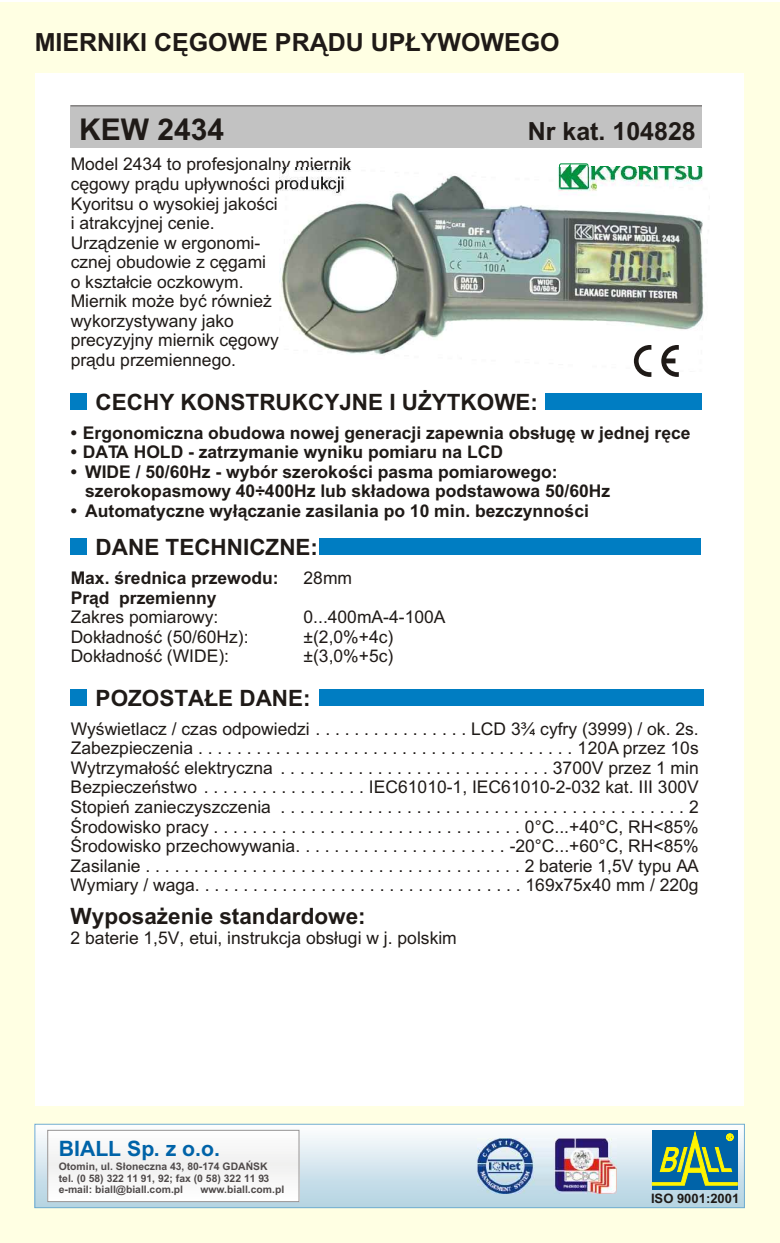
<style>
.page{position:relative;width:780px;height:1243px;background:#fff}
.page>*{position:absolute;margin:0;border:0;box-sizing:border-box;transform-origin:0 0}
.t1{font:700 30px "Arial CE";color:#1f1a17}
.t2{font:700 25px "Arial CE";color:#1f1a17}
.t3{font:700 22.5px "Arial CE";color:#1f1a17}
.t4{font:700 21.25px "Arial CE";color:#0063a8}
.t5{font:17.5px/19.5px "Arial CE";color:#1f1a17}
.t6{font:700 17.5px/19.5px "Arial CE";color:#1f1a17}
.t7{font:700 13px "Arial CE";color:#1f1a17}
.t8{font:700 10.5px/11.5px "Arial CE";color:#4f4a4a}
.s1{font-family:"Arial"}
</style>
<div class="page">
<div style="left:0;top:2px;width:780px;height:1240px;background:#ffffe3"></div>
<div style="left:35px;top:73px;width:709px;height:1032px;background:#fff"></div>
<img style="left:37px;top:1126px;width:706px;height:79px">
<div style="left:35px;top:1124px;width:710px;height:83px;border:1px solid #70adcf"></div>
<div style="left:49px;top:1132px;width:248px;height:67px;background:#f7f7f7"></div>
<div style="left:47px;top:1130px;width:252px;height:71px;border:1px solid #969494"></div>
<img style="left:478px;top:1138px;width:139px;height:55px">
<div style="left:652px;top:1130px;width:85px;height:59px;background:linear-gradient(to right,#0063a8,#0063a8)"></div>
<svg style="left:652px;top:1130px;width:86px;height:55px;background:#468b79"></svg>
<div style="left:71px;top:106px;width:631px;height:42px;background:#c2c2c2"></div>
<hr style="left:71px;top:105px;width:631px;height:1px;background:#615e5c">
<svg style="left:559px;top:163px;width:142px;height:5px"></svg>
<div style="left:71px;top:393px;width:16px;height:16px;background:#007dc2"></div>
<div style="left:545px;top:393px;width:157px;height:16px;background:#007dc2"></div>
<div style="left:71px;top:539px;width:16px;height:16px;background:#007dc2"></div>
<div style="left:319px;top:539px;width:382px;height:16px;background:#007dc2"></div>
<div style="left:71px;top:689px;width:16px;height:16px;background:#007dc2"></div>
<div style="left:319px;top:689px;width:384px;height:16px;background:#007dc2"></div>
<img style="left:280px;top:168px;width:424px;height:194px">
<svg style="left:634px;top:345px;width:17px;height:32px"></svg>
<svg style="left:661px;top:345px;width:18px;height:32px"></svg>
<h2 class="t2" style="left:35px;top:33px;width:527px">MIERNIKI CÊGOWE PR¥DU UP£YWOWEGO</h2>
<h1 class="t1" style="left:79px;top:118px;width:147px">KEW 2434</h1>
<h2 class="t2" style="left:528px;top:122px;width:170px">Nr kat. 104828</h2>
<p class="t5" style="left:71px;top:156px;width:283px">Model 2434 to profesjonalny miernik cêgowy pr¹du up³ywnoœci produkcji<br>Kyoritsu o wysokiej jakoœci<br>i atrakcyjnej cenie.<br>Urz¹dzenie w ergonomi-<br>cznej obudowie z cêgami<br>o kszta³cie oczkowym.<br>Miernik mo¿e byæ równie¿ wykorzystywany jako<br>precyzyjny miernik cêgowy<br>pr¹du przemiennego.</p>
<p class="t3" style="left:96px;top:393px;width:444px">CECHY KONSTRUKCYJNE I U¯YTKOWE:</p>
<p class="t6" style="left:71px;top:424px;width:621px">• Ergonomiczna obudowa nowej generacji zapewnia obs³ugê w jednej rêce</p>
<p class="t6" style="left:71px;top:444px;width:434px">• DATA HOLD - zatrzymanie wyniku pomiaru na LCD</p>
<p class="t6" style="left:85px;top:463px;width:527px;text-indent:-15px">• WIDE / 50/60Hz - wybór szerokoœci pasma pomiarowego: szerokopasmowy 40÷400Hz lub sk³adowa podstawowa 50/60Hz</p>
<p class="t6" style="left:71px;top:502px;width:520px">• Automatyczne wy³¹czanie zasilania po 10 min. bezczynnoœci</p>
<p class="t3" style="left:96px;top:538px;width:224px">DANE TECHNICZNE:</p>
<p class="t6" style="left:71px;top:569px;width:210px">Max. œrednica przewodu:</p>
<p class="t5" style="left:304px;top:569px;width:50px">28mm</p>
<p class="t6" style="left:71px;top:589px;width:147px">Pr¹d przemienny</p>
<p class="t5" style="left:71px;top:609px;width:149px">Zakres pomiarowy:</p>
<p class="t5" style="left:304px;top:609px;width:144px">0...400mA-4-100A</p>
<p class="t5" style="left:71px;top:628px;width:179px">Dok³adnoœæ (50/60Hz):</p>
<p class="t5" style="left:304px;top:628px;width:91px">±(2,0%+4c)</p>
<p class="t5" style="left:71px;top:648px;width:160px">Dok³adnoœæ (WIDE):</p>
<p class="t5" style="left:304px;top:648px;width:91px">±(3,0%+5c)</p>
<p class="t3" style="left:96px;top:689px;width:217px">POZOSTA£E DANE:</p>
<p class="t5" style="left:71px;top:720px;width:630px;text-align:justify">Wyœwietlacz / czas odpowiedzi . . . . . . . . . . . . . . . . LCD 3<span class="s1">¾ cyfry (3</span>999) / ok. 2s.<br>Zabezpieczenia.......................................120A przez 10s Wytrzyma³oœæ elektryczna . . . . . . . . . . . . . . . . . . . . . . . . . . . . 3700V przez 1 min Bezpieczeñstwo . . . . . . . . . . . . . . . . . IEC61010-1, IEC61010-2-032 kat. III 300V Stopieñ zanieczyszczenia ..........................................2<br>Œrodowisko pracy................................0°C...+40°C, RH&lt;85% Œrodowisko przechowywania. . . . . . . . . . . . . . . . . . . . . . -20°C...+60°C, RH&lt;85% Zasilanie.......................................2 baterie 1,5V typu AA Wymiary / waga..................................169x75x40 mm / 220g</p>
<p class="t3" style="left:71px;top:907px;width:297px">Wyposa¿enie standardowe:</p>
<p class="t5" style="left:71px;top:930px;width:388px">2 baterie 1,5V, etui, instrukcja obs³ugi w j. polskim</p>
<p class="t4" style="left:59px;top:1140px;width:163px">BIALL Sp. z o.o.</p>
<p class="t8" style="left:59px;top:1161px;width:212px">Otomin, ul. S³oneczna 43, 80-174 GDAÑSK tel. (0 58) 322 11 91, 92; fax (0 58) 322 11 93 e-mail: biall@biall.com.pl</p>
<p class="t8" style="left:200px;top:1184px;width:85px">www.biall.com.pl</p>
<p class="t7" style="left:651px;top:1193px;width:90px">ISO 9001:2001</p>
</div>
